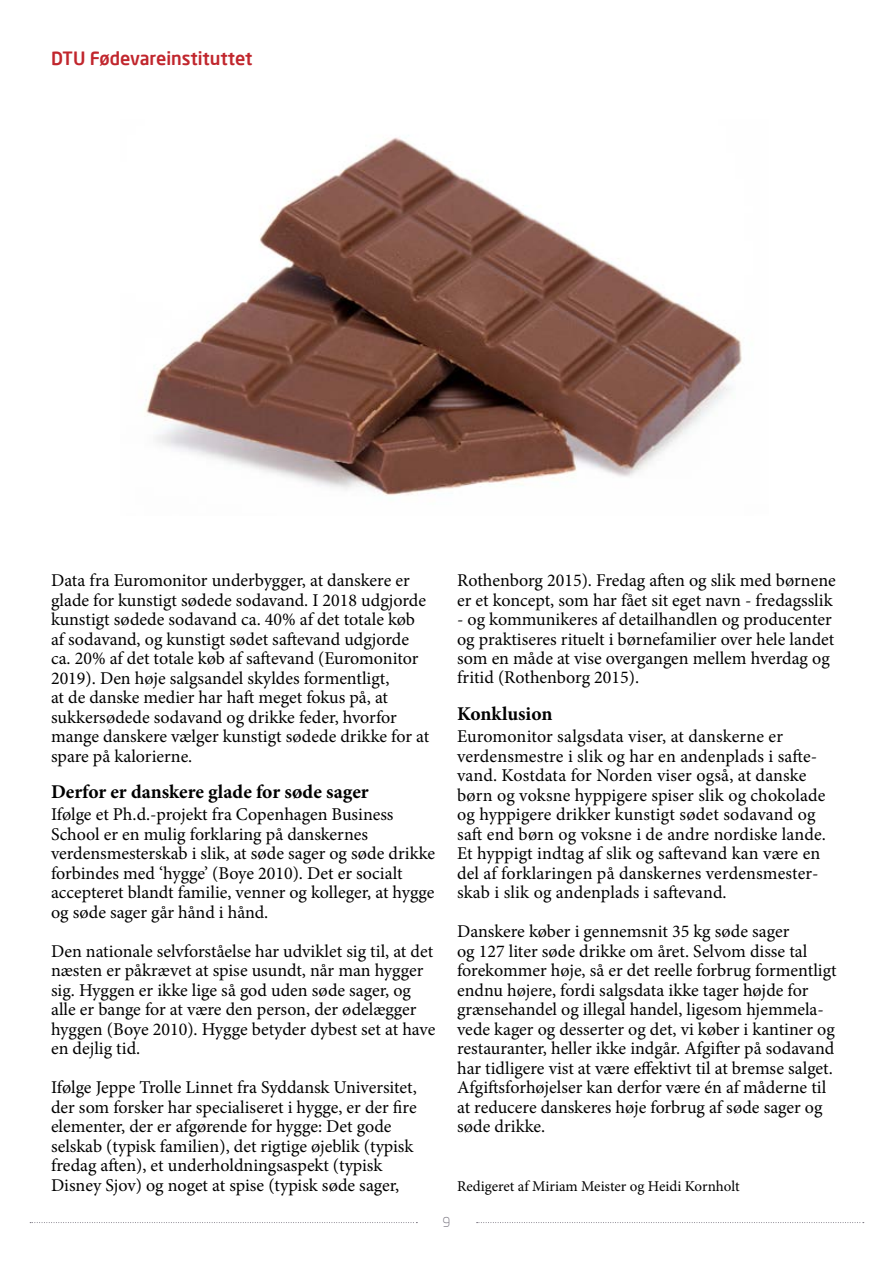
<style>
.page{position:relative;width:893px;height:1263px;background:#fff}
.page>*{position:absolute;margin:0;border:0;box-sizing:border-box;transform-origin:0 0}
.t1{font:700 19.5px "Minion Pro";color:#000}
.t2{font:18px/19.5px "Minion Pro";color:#000}
.t3{font:500 18px "Neo Sans Pro";color:#c1262d}
.t4{font:15px "Minion Pro";color:#000}
.t5{font:300 13.5px "Neo Sans Pro";color:#74707c}
</style>
<div class="page">
<img style="left:145px;top:135px;width:597px;height:361px">
<svg style="left:30px;top:1222px;width:387px;height:1px"></svg>
<svg style="left:477px;top:1222px;width:387px;height:1px"></svg>
<p class="t3" style="left:51px;top:47px;width:203px">DTU Fødevareinstituttet</p>
<p class="t2" style="left:51px;top:571px;width:380px">Data fra Euromonitor underbygger, at danskere er glade for kunstigt sødede sodavand. I 2018 udgjorde kunstigt sødede sodavand ca. 40% af det totale køb af sodavand, og kunstigt sødet saftevand udgjorde ca. 20% af det totale køb af saftevand (Euromonitor 2019). Den høje salgsandel skyldes formentligt,<br>at de danske medier har haft meget fokus på, at sukkersødede sodavand og drikke feder, hvorfor mange danskere vælger kunstigt sødede drikke for at spare på kalorierne.</p>
<p class="t1" style="left:51px;top:778px;width:319px">Derfor er danskere glade for søde sager</p>
<p class="t2" style="left:51px;top:805px;width:386px">Ifølge et Ph.d.-projekt fra Copenhagen Business School er en mulig forklaring på danskernes verdensmesterskab i slik, at søde sager og søde drikke forbindes med ‘hygge’ (Boye 2010). Det er socialt accepteret blandt familie, venner og kolleger, at hygge og søde sager går hånd i hånd.</p>
<p class="t2" style="left:51px;top:941px;width:386px">Den nationale selvforståelse har udviklet sig til, at det næsten er påkrævet at spise usundt, når man hygger sig. Hyggen er ikke lige så god uden søde sager, og alle er bange for at være den person, der ødelægger hyggen (Boye 2010). Hygge betyder dybest set at have en dejlig tid.</p>
<p class="t2" style="left:51px;top:1078px;width:367px">Ifølge Jeppe Trolle Linnet fra Syddansk Universitet, der som forsker har specialiseret i hygge, er der fire elementer, der er afgørende for hygge: Det gode selskab (typisk familien), det rigtige øjeblik (typisk fredag aften), et underholdningsaspekt (typisk Disney Sjov) og noget at spise (typisk søde sager,</p>
<p class="t2" style="left:457px;top:571px;width:380px">Rothenborg 2015). Fredag aften og slik med børnene er et koncept, som har fået sit eget navn - fredagsslik</p>
<p class="t2" style="left:457px;top:610px;width:379px">- og kommunikeres af detailhandlen og producenter og praktiseres rituelt i børnefamilier over hele landet som en måde at vise overgangen mellem hverdag og fritid (Rothenborg 2015).</p>
<p class="t1" style="left:457px;top:700px;width:97px">Konklusion</p>
<p class="t2" style="left:457px;top:727px;width:370px">Euromonitor salgsdata viser, at danskerne er verdensmestre i slik og har en andenplads i safte&shy;vand. Kostdata for Norden viser også, at danske børn og voksne hyppigere spiser slik og chokolade og hyppigere drikker kunstigt sødet sodavand og saft end børn og voksne i de andre nordiske lande.<br>Et hyppigt indtag af slik og saftevand kan være en del af forklaringen på danskernes verdensmester&shy;skab i slik og andenplads i saftevand.</p>
<p class="t2" style="left:457px;top:922px;width:381px">Danskere køber i gennemsnit 35 kg søde sager<br>og 127 liter søde drikke om året. Selvom disse tal forekommer høje, så er det reelle forbrug formentligt endnu højere, fordi salgsdata ikke tager højde for grænsehandel og illegal handel, ligesom hjemmela&shy;vede kager og desserter og det, vi køber i kantiner og restauranter, heller ikke indgår. Afgifter på sodavand har tidligere vist at være effektivt til at bremse salget.<br>Afgiftsforhøjelser kan derfor være én af måderne til at reducere danskeres høje forbrug af søde sager og søde drikke.</p>
<p class="t4" style="left:457px;top:1176px;width:284px">Redigeret af Miriam Meister og Heidi Kornholt</p>
<p class="t5" style="left:443px;top:1213px;width:9px">9</p>
</div>
